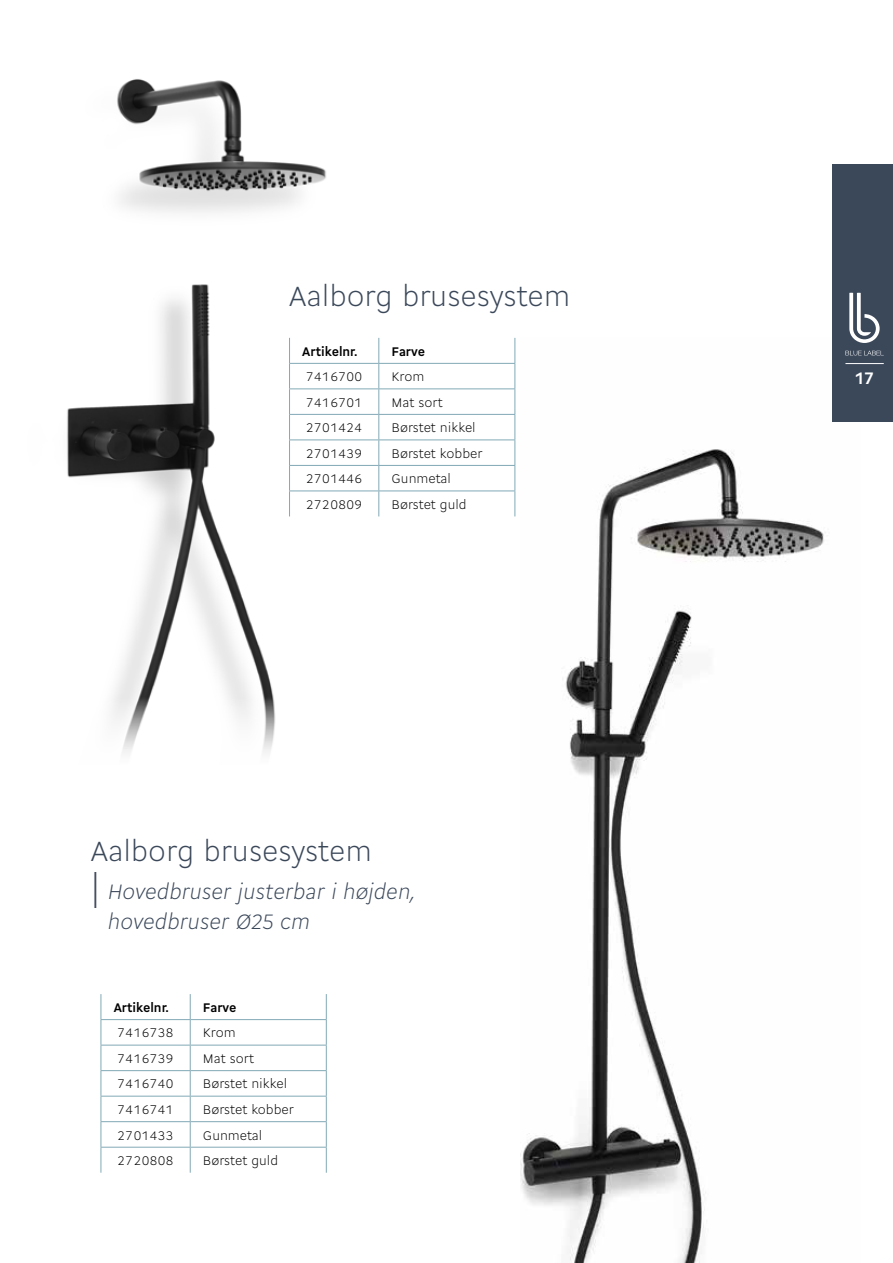
<style>
.page{position:relative;width:893px;height:1263px;background:#fff}
.page>*{position:absolute;margin:0;border:0;box-sizing:border-box;transform-origin:0 0}
.t1{font:300 30px "Cogito";color:#3b485a}
.t2{font:italic 300 22.5px/30px "Cogito";letter-spacing:-.005em;color:#3b485a}
.t3{font:700 18px "Cogito";color:#fff}
.t4{font:300 13.5px "Cogito";color:#000}
.t5{font:300 13.5px "Cogito";letter-spacing:.075em;color:#000}
.t6{font:700 13.5px "Cogito";color:#000}
.s1{font-style:normal;font-size:36px}
</style>
<div class="page">
<hr style="left:0;top:746px;width:1px;height:258px;background:#3b485a">
<img style="left:67px;top:79px;width:335px;height:674px">
<img style="left:520px;top:449px;width:306px;height:814px">
<hr style="left:289px;top:363px;width:90px;height:1px;background:#82a9b6">
<hr style="left:379px;top:363px;width:136px;height:1px;background:#82a9b6">
<hr style="left:289px;top:388px;width:90px;height:1px;background:#82a9b6">
<hr style="left:379px;top:388px;width:136px;height:1px;background:#82a9b6">
<hr style="left:289px;top:414px;width:90px;height:1px;background:#82a9b6">
<hr style="left:379px;top:414px;width:136px;height:1px;background:#82a9b6">
<hr style="left:289px;top:439px;width:90px;height:1px;background:#82a9b6">
<hr style="left:379px;top:439px;width:136px;height:1px;background:#82a9b6">
<hr style="left:289px;top:465px;width:90px;height:1px;background:#82a9b6">
<hr style="left:379px;top:465px;width:136px;height:1px;background:#82a9b6">
<svg style="left:289px;top:338px;width:1px;height:178px"></svg>
<svg style="left:378px;top:338px;width:1px;height:178px"></svg>
<svg style="left:514px;top:338px;width:1px;height:178px"></svg>
<hr style="left:289px;top:491px;width:90px;height:1px;background:#82a9b6">
<hr style="left:379px;top:491px;width:136px;height:1px;background:#82a9b6">
<hr style="left:101px;top:1019px;width:89px;height:1px;background:#82a9b6">
<hr style="left:190px;top:1019px;width:137px;height:1px;background:#82a9b6">
<hr style="left:101px;top:1045px;width:89px;height:1px;background:#82a9b6">
<hr style="left:190px;top:1045px;width:137px;height:1px;background:#82a9b6">
<hr style="left:101px;top:1070px;width:89px;height:1px;background:#82a9b6">
<hr style="left:190px;top:1070px;width:137px;height:1px;background:#82a9b6">
<hr style="left:101px;top:1096px;width:89px;height:1px;background:#82a9b6">
<hr style="left:190px;top:1096px;width:137px;height:1px;background:#82a9b6">
<hr style="left:101px;top:1121px;width:89px;height:1px;background:#82a9b6">
<hr style="left:190px;top:1121px;width:137px;height:1px;background:#82a9b6">
<svg style="left:101px;top:994px;width:1px;height:179px"></svg>
<svg style="left:190px;top:994px;width:1px;height:179px"></svg>
<svg style="left:326px;top:994px;width:1px;height:179px"></svg>
<hr style="left:101px;top:1147px;width:89px;height:1px;background:#82a9b6">
<hr style="left:190px;top:1147px;width:137px;height:1px;background:#82a9b6">
<div style="left:832px;top:164px;width:61px;height:258px;background:#3b485a"></div>
<svg style="left:849px;top:293px;width:31px;height:50px"></svg>
<svg style="left:845px;top:351px;width:37px;height:4px"></svg>
<hr style="left:845px;top:363px;width:39px;height:1px;background:#fff">
<h1 class="t1" style="left:289px;top:275px;width:283px">Aalborg brusesystem</h1>
<p class="t6" style="left:302px;top:342px;width:57px">Artikelnr.</p>
<p class="t6" style="left:392px;top:342px;width:35px">Farve</p>
<p class="t5" style="left:307px;top:367px;width:57px">7416700</p>
<p class="t4" style="left:392px;top:367px;width:34px">Krom</p>
<p class="t5" style="left:307px;top:393px;width:57px">7416701</p>
<p class="t4" style="left:392px;top:393px;width:53px">Mat sort</p>
<p class="t5" style="left:307px;top:418px;width:57px">2701424</p>
<p class="t4" style="left:392px;top:418px;width:86px">Børstet nikkel</p>
<p class="t5" style="left:307px;top:444px;width:57px">2701439</p>
<p class="t4" style="left:392px;top:444px;width:93px">Børstet kobber</p>
<p class="t5" style="left:307px;top:469px;width:57px">2701446</p>
<p class="t4" style="left:392px;top:469px;width:61px">Gunmetal</p>
<p class="t5" style="left:307px;top:495px;width:57px">2720809</p>
<p class="t4" style="left:392px;top:495px;width:77px">Børstet guld</p>
<h1 class="t1" style="left:91px;top:830px;width:283px">Aalborg brusesystem</h1>
<h2 class="t2" style="left:108px;top:876px;width:309px;text-indent:-17px"><span class="s1">|</span> Hovedbruser justerbar i højden, hovedbruser Ø25 cm</h2>
<p class="t6" style="left:114px;top:998px;width:57px">Artikelnr.</p>
<p class="t6" style="left:203px;top:998px;width:35px">Farve</p>
<p class="t5" style="left:118px;top:1023px;width:57px">7416738</p>
<p class="t4" style="left:203px;top:1023px;width:34px">Krom</p>
<p class="t5" style="left:118px;top:1049px;width:57px">7416739</p>
<p class="t4" style="left:203px;top:1049px;width:53px">Mat sort</p>
<p class="t5" style="left:118px;top:1074px;width:57px">7416740</p>
<p class="t4" style="left:203px;top:1074px;width:86px">Børstet nikkel</p>
<p class="t5" style="left:118px;top:1100px;width:57px">7416741</p>
<p class="t4" style="left:203px;top:1100px;width:93px">Børstet kobber</p>
<p class="t5" style="left:118px;top:1125px;width:57px">2701433</p>
<p class="t4" style="left:203px;top:1125px;width:61px">Gunmetal</p>
<p class="t5" style="left:118px;top:1151px;width:57px">2720808</p>
<p class="t4" style="left:203px;top:1151px;width:77px">Børstet guld</p>
<h3 class="t3" style="left:855px;top:365px;width:20px">17</h3>
</div>
